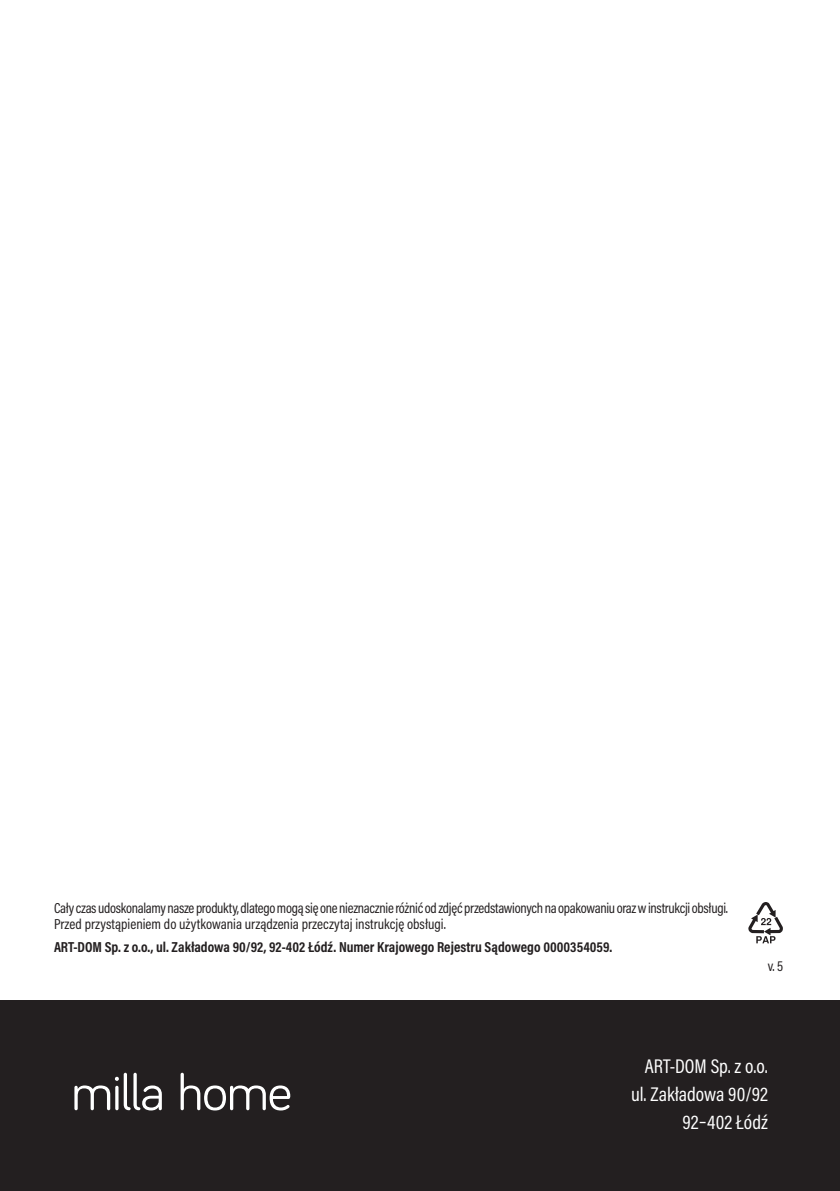
<style>
.page{position:relative;width:840px;height:1191px;background:#fff}
.page>*{position:absolute;margin:0;border:0;box-sizing:border-box;transform-origin:0 0}
.t1{font:20px/27.6px "Acumin Pro Cond";color:#fff;text-align:right}
.t2{font:14.6px/16.6px "Acumin Pro Cond";letter-spacing:-.02em;color:#231f20}
.t3{font:700 14.6px "Acumin Pro Cond";color:#231f20}
</style>
<div class="page">
<div style="left:0;top:1000px;width:839px;height:191px;background:#231f20"></div>
<svg style="left:74px;top:1072px;width:88px;height:38px"></svg>
<svg style="left:180px;top:1072px;width:110px;height:38px"></svg>
<svg style="left:748px;top:902px;width:34px;height:41px"></svg>
<p class="t2" style="left:54px;top:899px;width:675px">Cały czas udoskonalamy nasze produkty, dlatego mogą się one nieznacznie różnić od zdjęć przedstawionych na opakowaniu oraz w instrukcji obsługi.<br>Przed przystąpieniem do użytkowania urządzenia przeczytaj instrukcję obsługi.</p>
<p class="t3" style="left:54px;top:937px;width:559px">ART-DOM Sp. z o.o., ul. Zakładowa 90/92, 92-402 Łódź. Numer Krajowego Rejestru Sądowego 0000354059.</p>
<p class="t2" style="left:767px;top:957px;width:17px">v. 5</p>
<h1 class="t1" style="left:630px;top:1052px;width:138px">ART-DOM Sp. z o.o. ul. Zakładowa 90/92<br>92‒402 Łódź</h1>
</div>
